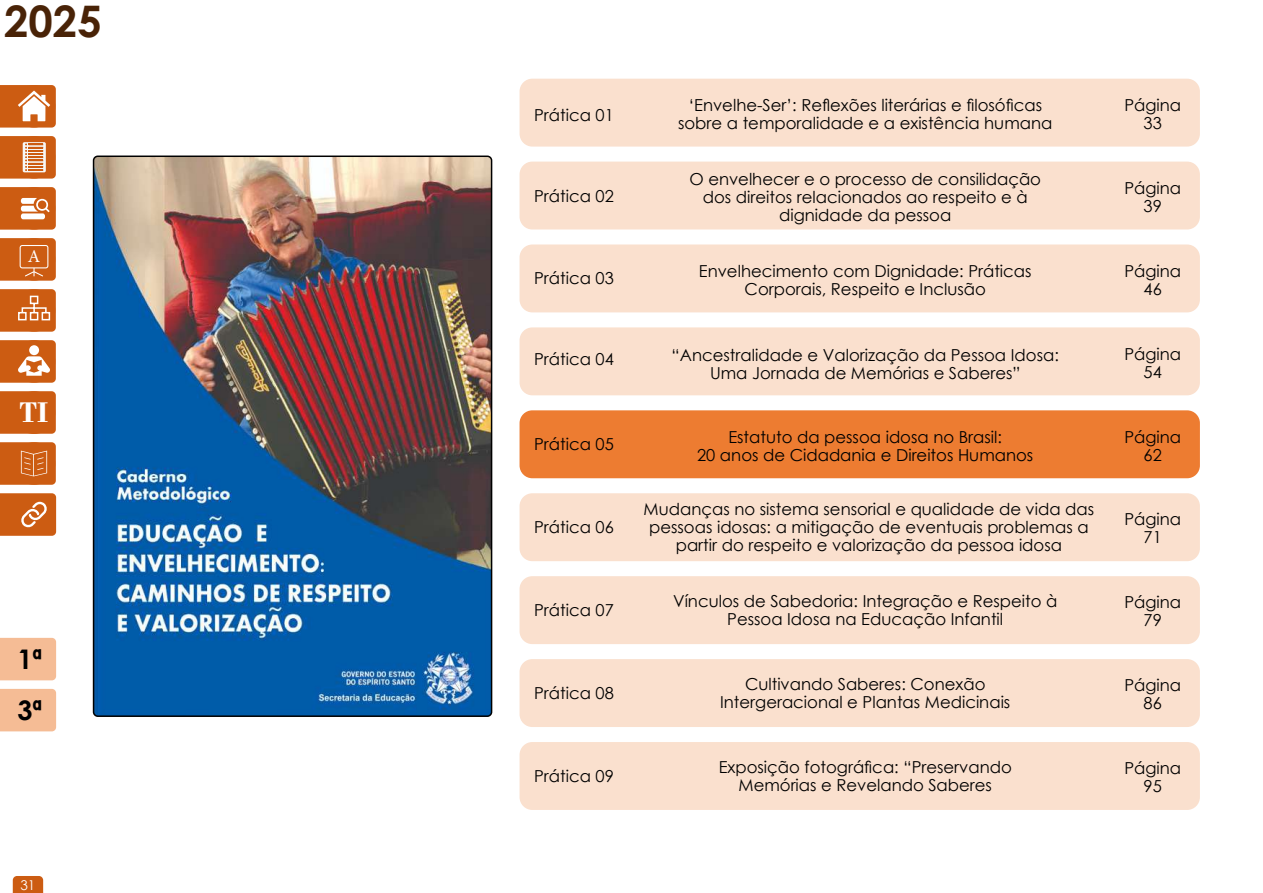
<style>
.page{position:relative;width:1263px;height:893px;background:#fff}
.page>*{position:absolute;margin:0;border:0;box-sizing:border-box;transform-origin:0 0}
.t1{font:700 43.5px "Century Gothic";color:#492307}
.t2{font:700 29.85px "Bodoni";color:#fff}
.t3{font:700 27px/51px "Century Gothic";color:#000}
.t4{font:18px "Minion Pro";color:#fff}
.t5{font:16.5px/18px "Century Gothic";color:#000;text-align:center}
.t6{font:13.5px "Century Gothic";color:#fff}
</style>
<div class="page">
<svg style="left:0;top:85px;width:56px;height:43px"></svg>
<svg style="left:0;top:136px;width:56px;height:43px;background:#d37739"></svg>
<svg style="left:0;top:187px;width:56px;height:43px;background:#d47639"></svg>
<svg style="left:0;top:238px;width:56px;height:43px;background:#cf6722"></svg>
<svg style="left:0;top:289px;width:56px;height:43px;background:#d16d2c"></svg>
<svg style="left:0;top:340px;width:56px;height:43px;background:#d5793c"></svg>
<svg style="left:0;top:391px;width:56px;height:43px"></svg>
<div style="left:13px;top:391px;width:42px;height:43px;background:#cc5c12;border-radius:50%"></div>
<svg style="left:0;top:442px;width:56px;height:43px;background:#cf6620"></svg>
<svg style="left:0;top:493px;width:56px;height:43px;background:#d06b28"></svg>
<div style="left:0;top:638px;width:56px;height:42px;background:#f5bc95"></div>
<div style="left:0;top:689px;width:56px;height:42px;background:#f5bc95"></div>
<svg style="left:13px;top:876px;width:30px;height:17px"></svg>
<div style="left:519px;top:79px;width:681px;height:68px;background:#fae0ce;border-radius:13px"></div>
<div style="left:519px;top:162px;width:681px;height:67px;background:#fae0ce;border-radius:13px"></div>
<div style="left:519px;top:244px;width:681px;height:68px;background:#fae0ce;border-radius:13px"></div>
<div style="left:519px;top:327px;width:681px;height:68px;background:#fae0ce;border-radius:13px"></div>
<div style="left:519px;top:410px;width:681px;height:68px;background:#ed7c31;border-radius:13px"></div>
<div style="left:519px;top:493px;width:681px;height:68px;background:#fae0ce;border-radius:13px"></div>
<div style="left:519px;top:576px;width:681px;height:68px;background:#fae0ce;border-radius:13px"></div>
<div style="left:519px;top:659px;width:681px;height:68px;background:#fae0ce;border-radius:13px"></div>
<div style="left:519px;top:742px;width:681px;height:68px;background:#fae0ce;border-radius:13px"></div>
<img style="left:94px;top:156px;width:398px;height:560px">
<div style="left:93px;top:156px;width:399px;height:561px;border:2px solid #000;border-radius:4px"></div>
<h1 class="t1" style="left:4px;top:-12px;width:99px">2025</h1>
<p class="t4" style="left:28px;top:244px;width:14px">A</p>
<h2 class="t2" style="left:19px;top:395px;width:30px">TI</h2>
<h3 class="t3" style="left:17px;top:633px;width:26px">1ª<br>3ª</h3>
<p class="t6" style="left:20px;top:875px;width:16px">31</p>
<p class="t5" style="left:534px;top:106px;width:81px">Prática 01</p>
<p class="t5" style="left:534px;top:187px;width:81px">Prática 02</p>
<p class="t5" style="left:534px;top:269px;width:81px">Prática 03</p>
<p class="t5" style="left:534px;top:350px;width:81px">Prática 04</p>
<p class="t5" style="left:534px;top:435px;width:81px">Prática 05</p>
<p class="t5" style="left:534px;top:518px;width:81px">Prática 06</p>
<p class="t5" style="left:534px;top:600px;width:81px">Prática 07</p>
<p class="t5" style="left:534px;top:683px;width:81px">Prática 08</p>
<p class="t5" style="left:534px;top:766px;width:81px">Prática 09</p>
<p class="t5" style="left:678px;top:96px;width:376px">‘Envelhe-Ser’: Reflexões literárias e filosóficas sobre a temporalidade e a existência humana</p>
<p class="t5" style="left:1124px;top:96px;width:58px">Página<br>33</p>
<p class="t5" style="left:689px;top:170px;width:353px">O envelhecer e o processo de consilidação dos direitos relacionados ao respeito e à dignidade da pessoa</p>
<p class="t5" style="left:699px;top:262px;width:334px">Envelhecimento com Dignidade: Práticas<br>Corporais, Respeito e Inclusão</p>
<p class="t5" style="left:672px;top:346px;width:389px">“Ancestralidade e Valorização da Pessoa Idosa:<br>Uma Jornada de Memórias e Saberes”</p>
<p class="t5" style="left:697px;top:428px;width:338px">Estatuto da pessoa idosa no Brasil:<br>20 anos de Cidadania e Direitos Humanos</p>
<p class="t5" style="left:644px;top:500px;width:452px">Mudanças no sistema sensorial e qualidade de vida das pessoas idosas: a mitigação de eventuais problemas a partir do respeito e valorização da pessoa idosa</p>
<p class="t5" style="left:673px;top:592px;width:386px">Vínculos de Sabedoria: Integração e Respeito à<br>Pessoa Idosa na Educação Infantil</p>
<p class="t5" style="left:720px;top:675px;width:292px">Cultivando Saberes: Conexão<br>Intergeracional e Plantas Medicinais</p>
<p class="t5" style="left:719px;top:758px;width:295px">Exposição fotográfica: “Preservando<br>Memórias e Revelando Saberes</p>
<p class="t5" style="left:1124px;top:179px;width:58px">Página<br>39</p>
<p class="t5" style="left:1124px;top:261px;width:58px">Página<br>46</p>
<p class="t5" style="left:1124px;top:344px;width:58px">Página<br>54</p>
<p class="t5" style="left:1124px;top:427px;width:58px">Página<br>62</p>
<p class="t5" style="left:1124px;top:510px;width:58px">Página<br>71</p>
<p class="t5" style="left:1124px;top:593px;width:58px">Página<br>79</p>
<p class="t5" style="left:1124px;top:676px;width:58px">Página<br>86</p>
<p class="t5" style="left:1124px;top:759px;width:58px">Página<br>95</p>
</div>
